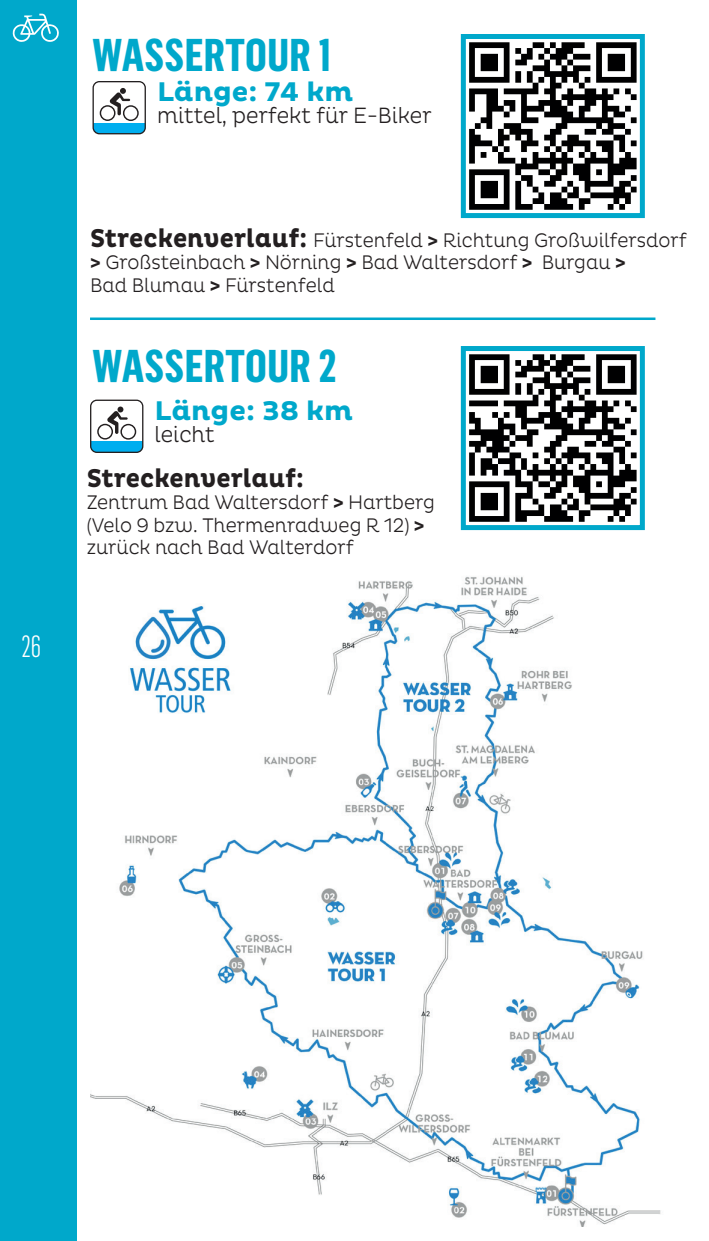
<style>
.page{position:relative;width:709px;height:1241px;background:#fff}
.page>*{position:absolute;margin:0;border:0;box-sizing:border-box;transform-origin:0 0}
.t1{font:700 45px "Flama Condensed";letter-spacing:.005em;color:#00a8cb}
.t2{font:300 30px "Flama Condensed";color:#fff;scale:.95 1}
.t3{font:700 27.5px "Pluto";color:#00a8cb}
.t4{font:700 26.25px "Pluto";color:#231f20;scale:.9 1}
.t5{font:300 22.5px "Pluto";color:#231f20;scale:.9 1}
.t6{font:300 20px/22.5px "Pluto";color:#231f20;scale:.9 1}
.s1{font-weight:700;font-size:26.25px}
.s2{font-weight:700}
</style>
<div class="page">
<div style="left:0;top:0;width:77px;height:1240px;background:#00a8cb"></div>
<svg style="left:13px;top:13px;width:46px;height:29px"></svg>
<div style="left:93px;top:123px;width:52px;height:11px;background:#00aeef"></div>
<div style="left:92px;top:81px;width:54px;height:53px;border:1px solid #231f20;border-radius:6px"></div>
<svg style="left:100px;top:88px;width:39px;height:33px"></svg>
<div style="left:91px;top:441px;width:52px;height:11px;background:#00aeef"></div>
<div style="left:90px;top:399px;width:53px;height:54px;border:1px solid #231f20;border-radius:6px"></div>
<svg style="left:97px;top:406px;width:39px;height:33px"></svg>
<svg style="left:469px;top:42px;width:167px;height:168px"></svg>
<div style="left:461px;top:34px;width:184px;height:184px;border:5px solid #00a8cb"></div>
<svg style="left:469px;top:354px;width:167px;height:167px"></svg>
<div style="left:461px;top:346px;width:184px;height:184px;border:5px solid #00a8cb"></div>
<img style="left:90px;top:576px;width:571px;height:650px">
<img style="left:90px;top:581px;width:190px;height:155px">
<hr style="left:90px;top:317px;width:565px;height:3px;background:#00a8cb">
<h2 class="t2" style="left:21px;top:628px;width:22px">26</h2>
<h1 class="t1" style="left:92px;top:26px;width:241px">WASSERTOUR 1</h1>
<h3 class="t3" style="left:157px;top:76px;width:198px">Länge: 74 km</h3>
<p class="t5" style="left:157px;top:103px;width:307px">mittel, perfekt für E-Biker</p>
<p class="t6" style="left:90px;top:229px;width:664px"><span class="s1">Streckenverlauf:</span> Fürstenfeld <span class="s2">&gt;</span> Richtung Großwilfersdorf <span class="s2">&gt;</span> Großsteinbach <span class="s2">&gt;</span> Nörning <span class="s2">&gt;</span> Bad Waltersdorf <span class="s2">&gt;</span> Burgau <span class="s2">&gt;<br></span>Bad Blumau <span class="s2">&gt;</span> Fürstenfeld</p>
<h1 class="t1" style="left:92px;top:338px;width:246px">WASSERTOUR 2</h1>
<h3 class="t3" style="left:154px;top:394px;width:200px">Länge: 38 km</h3>
<p class="t5" style="left:154px;top:421px;width:68px">leicht</p>
<h3 class="t4" style="left:87px;top:463px;width:243px">Streckenverlauf:</h3>
<p class="t6" style="left:87px;top:491px;width:388px">Zentrum Bad Waltersdorf <span class="s2">&gt;</span> Hartberg (Velo 9 bzw. Thermenradweg R 12) <span class="s2">&gt; </span>zurück nach Bad Walterdorf</p>
</div>
